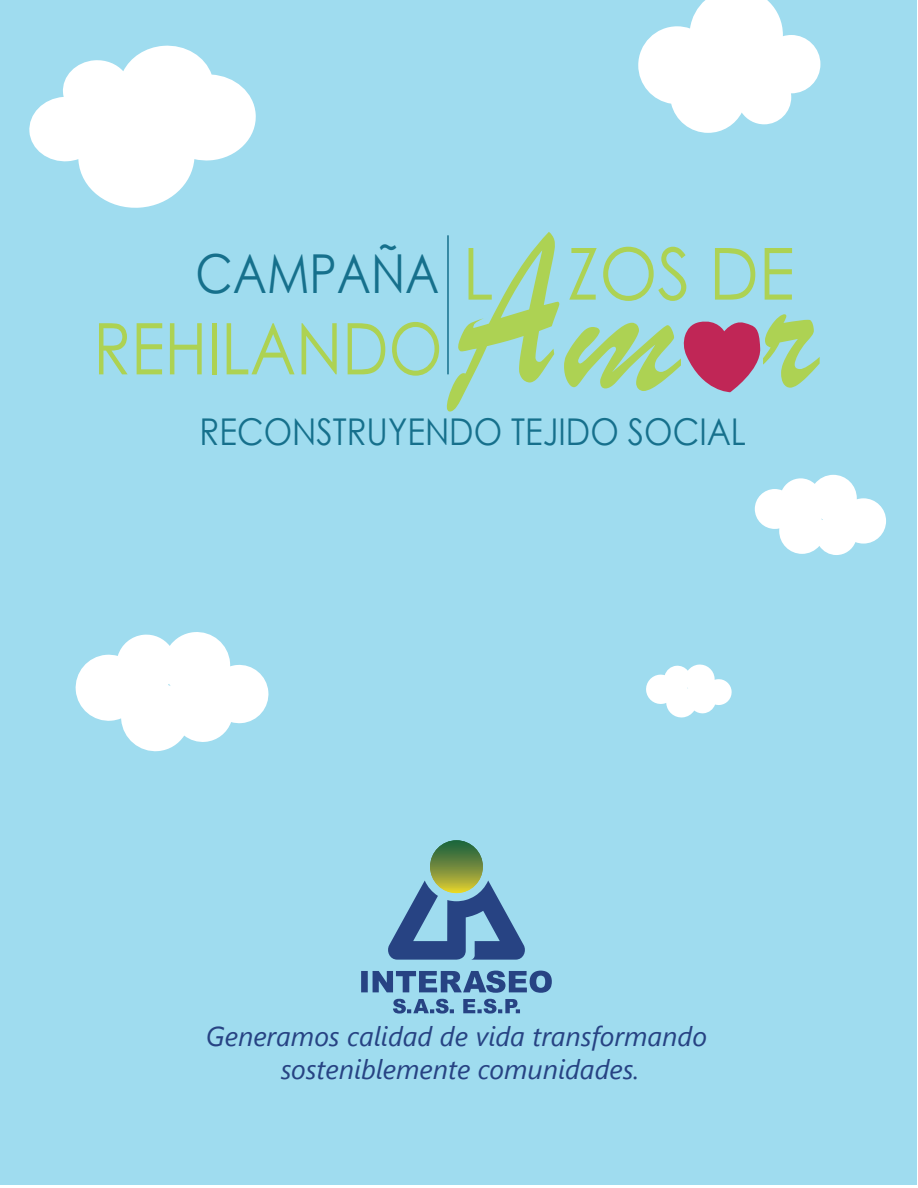
<style>
.page{position:relative;width:918px;height:1188px;background:#fff}
.page>*{position:absolute;margin:0;border:0;box-sizing:border-box;transform-origin:0 0}
.t1{font:71.25px "Century Gothic";color:#add253;scale:.87 1}
.t2{font:53.7px "Century Gothic";color:#16708c;scale:.86 1}
.t3{font:36.9px "Century Gothic";color:#16708c;scale:.89 1}
.t4{font:italic 27.3px/32.7px "Segoe UI";color:#274383;text-align:center}
.s1{font-size:71.85px;color:#add253}
</style>
<div class="page">
<div style="left:1px;top:0;width:916px;height:1185px;background:#9fdcef"></div>
<svg style="left:430px;top:840px;width:53px;height:53px;background:#65863d"></svg>
<svg style="left:388px;top:881px;width:137px;height:79px"></svg>
<svg style="left:361px;top:971px;width:191px;height:22px"></svg>
<svg style="left:393px;top:999px;width:127px;height:15px"></svg>
<svg style="left:446px;top:232px;width:374px;height:180px"></svg>
<svg style="left:638px;top:0;width:182px;height:133px"></svg>
<svg style="left:755px;top:475px;width:131px;height:80px"></svg>
<svg style="left:29px;top:45px;width:227px;height:163px"></svg>
<svg style="left:75px;top:632px;width:194px;height:120px"></svg>
<svg style="left:646px;top:664px;width:86px;height:54px"></svg>
<h2 class="t2" style="left:195px;top:236px;width:698px">CAMPAÑA <span class="s1">L ZOS DE</span></h2>
<h1 class="t1" style="left:93px;top:299px;width:403px">REHILANDO</h1>
<h3 class="t3" style="left:200px;top:405px;width:616px">RECONSTRUYENDO TEJIDO SOCIAL</h3>
<p class="t4" style="left:206px;top:1019px;width:503px">Generamos calidad de vida transformando sosteniblemente comunidades.</p>
</div>
